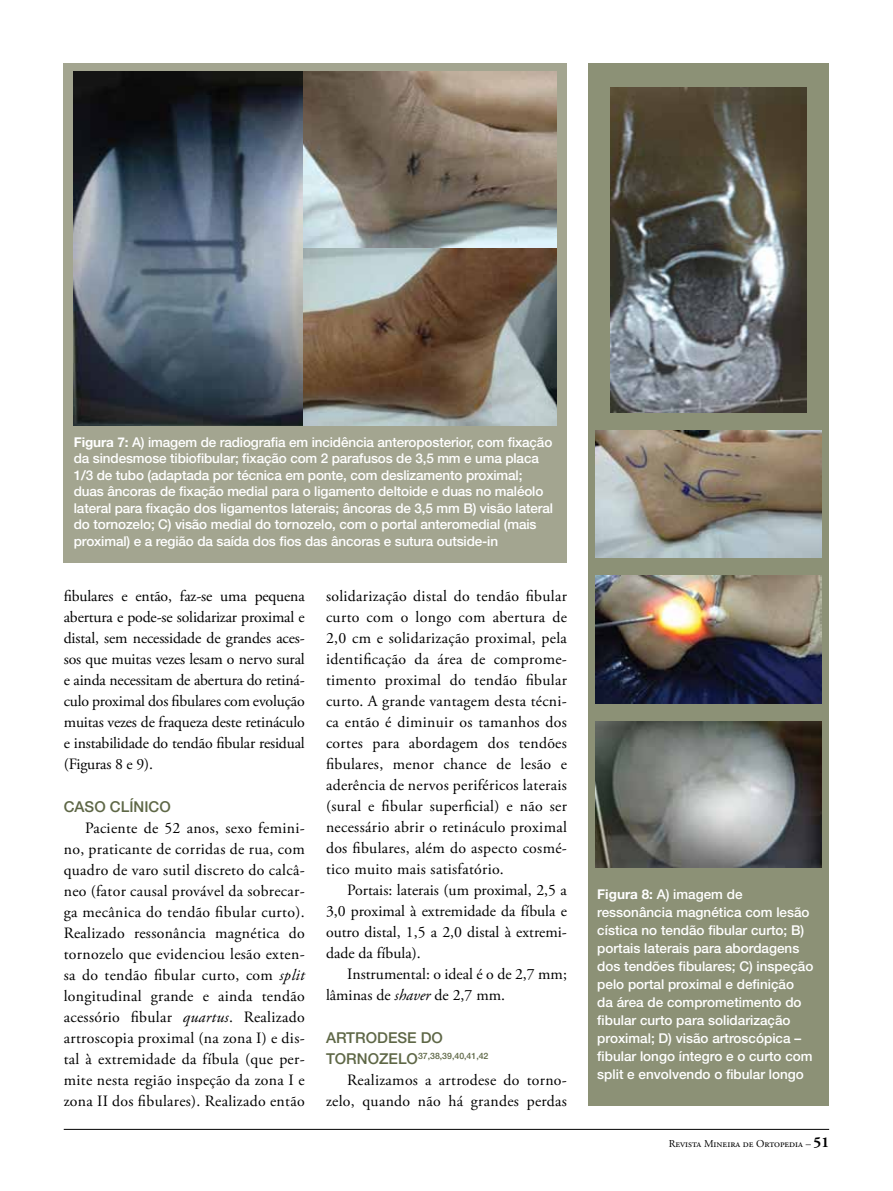
<style>
.page{position:relative;width:893px;height:1191px;background:#fff}
.page>*{position:absolute;margin:0;border:0;box-sizing:border-box;transform-origin:0 0}
.t1{font:15.75px/21px "Adobe Garamond Pro";letter-spacing:.02em;color:#000;text-align:justify}
.t2{font:15.75px/21px "Adobe Garamond Pro";color:#000}
.t3{font:500 15px "Helvetica Neue LT Std";color:#5e6746}
.t4{font:500 13.5px/18px "Helvetica Neue LT Std";letter-spacing:-.01em;color:#fff}
.t5{font:10.5px "Adobe Garamond Pro";color:#000}
.t6{font:500 8.7px "Helvetica Neue LT Std";color:#5e6746}
.s1{font-weight:700}
.s2{font-style:italic}
.s3{font-size:15px}
.s4{font-weight:700;font-size:15px}
</style>
<div class="page">
<hr style="left:64px;top:1129px;width:765px;height:1px;background:#000">
<div style="left:64px;top:64px;width:503px;height:499px;background:#a3a590"></div>
<img style="left:74px;top:71px;width:483px;height:354px">
<div style="left:588px;top:64px;width:241px;height:1042px;background:#8c9176"></div>
<img style="left:611px;top:87px;width:196px;height:325px">
<img style="left:596px;top:430px;width:226px;height:127px">
<img style="left:596px;top:576px;width:226px;height:127px">
<img style="left:596px;top:721px;width:226px;height:146px">
<p class="t4" style="left:74px;top:434px;width:481px;line-height:16.5px"><span class="s1">Figura 7:</span> A) imagem de radiografia em incidência anteroposterior, com fixação da sindesmose tibiofibular; fixação com 2 parafusos de 3,5 mm e uma placa 1/3 de tubo (adaptada por técnica em ponte, com deslizamento proximal; duas âncoras de fixação medial para o ligamento deltoide e duas no maléolo lateral para fixação dos ligamentos laterais; âncoras de 3,5 mm B) visão lateral do tornozelo; C) visão medial do tornozelo, com o portal anteromedial (mais proximal) e a região da saída dos fios das âncoras e sutura outside-in</p>
<p class="t1" style="left:64px;top:586px;width:243px">fibulares e então, faz-se uma pequena abertura e pode-se solidarizar proximal e distal, sem necessidade de grandes aces&shy;sos que muitas vezes lesam o nervo sural e ainda necessitam de abertura do retiná&shy;culo proximal dos fibulares com evolução muitas vezes de fraqueza deste retináculo e instabilidade do tendão fibular residual (Figuras 8 e 9).</p>
<p class="t3" style="left:64px;top:797px;width:108px">CASO CLÍNICO</p>
<p class="t1" style="left:64px;top:818px;width:242px;text-indent:21px">Paciente de 52 anos, sexo femini&shy;no, praticante de corridas de rua, com quadro de varo sutil discreto do calcâ&shy;neo (fator causal provável da sobrecar&shy;ga mecânica do tendão fibular curto).<br>Realizado ressonância magnética do tornozelo que evidenciou lesão exten&shy;sa do tendão fibular curto, com <span class="s2">split </span>longitudinal grande e ainda tendão acessório fibular <span class="s2">quartus</span>. Realizado artroscopia proximal (na zona I) e dis&shy;tal à extremidade da fíbula (que per&shy;mite nesta região inspeção da zona I e zona II dos fibulares). Realizado então</p>
<p class="t1" style="left:326px;top:586px;width:243px">solidarização distal do tendão fibular curto com o longo com abertura de 2,0 cm e solidarização proximal, pela identificação da área de comprome&shy;timento proximal do tendão fibular curto. A grande vantagem desta técni&shy;ca então é diminuir os tamanhos dos cortes para abordagem dos tendões fibulares, menor chance de lesão e aderência de nervos periféricos laterais (sural e fibular superficial) e não ser necessário abrir o retináculo proximal dos fibulares, além do aspecto cosmé&shy;tico muito mais satisfatório.</p>
<p class="t1" style="left:326px;top:880px;width:243px;text-indent:21px">Portais: laterais (um proximal, 2,5 a 3,0 proximal à extremidade da fíbula e outro distal, 1,5 a 2,0 distal à extremi&shy;dade da fíbula).</p>
<p class="t2" style="left:326px;top:964px;width:242px;text-indent:21px">Instrumental: o ideal é o de 2,7 mm; lâminas de <span class="s2">shaver</span> de 2,7 mm.</p>
<p class="t3" style="left:326px;top:1028px;width:119px">ARTRODESE DO</p>
<p class="t6" style="left:326px;top:1050px;width:164px"><span class="s3">TORNOZELO</span>37,38,39,40,41,42</p>
<p class="t1" style="left:326px;top:1070px;width:242px;text-align:right">Realizamos a artrodese do torno&shy;zelo, quando não há grandes perdas</p>
<p class="t4" style="left:597px;top:885px;width:218px"><span class="s1">Figura 8:</span> A) imagem de ressonância magnética com lesão cística no tendão fibular curto; B) portais laterais para abordagens dos tendões fibulares; C) inspeção pelo portal proximal e definição<br>da área de comprometimento do fibular curto para solidarização proximal; D) visão artroscópica – fibular longo íntegro e o curto com split e envolvendo o fibular longo</p>
<p class="t5" style="left:669px;top:1137px;width:162px">Revista Mineira de Ortopedia – <span class="s4">51</span></p>
</div>
